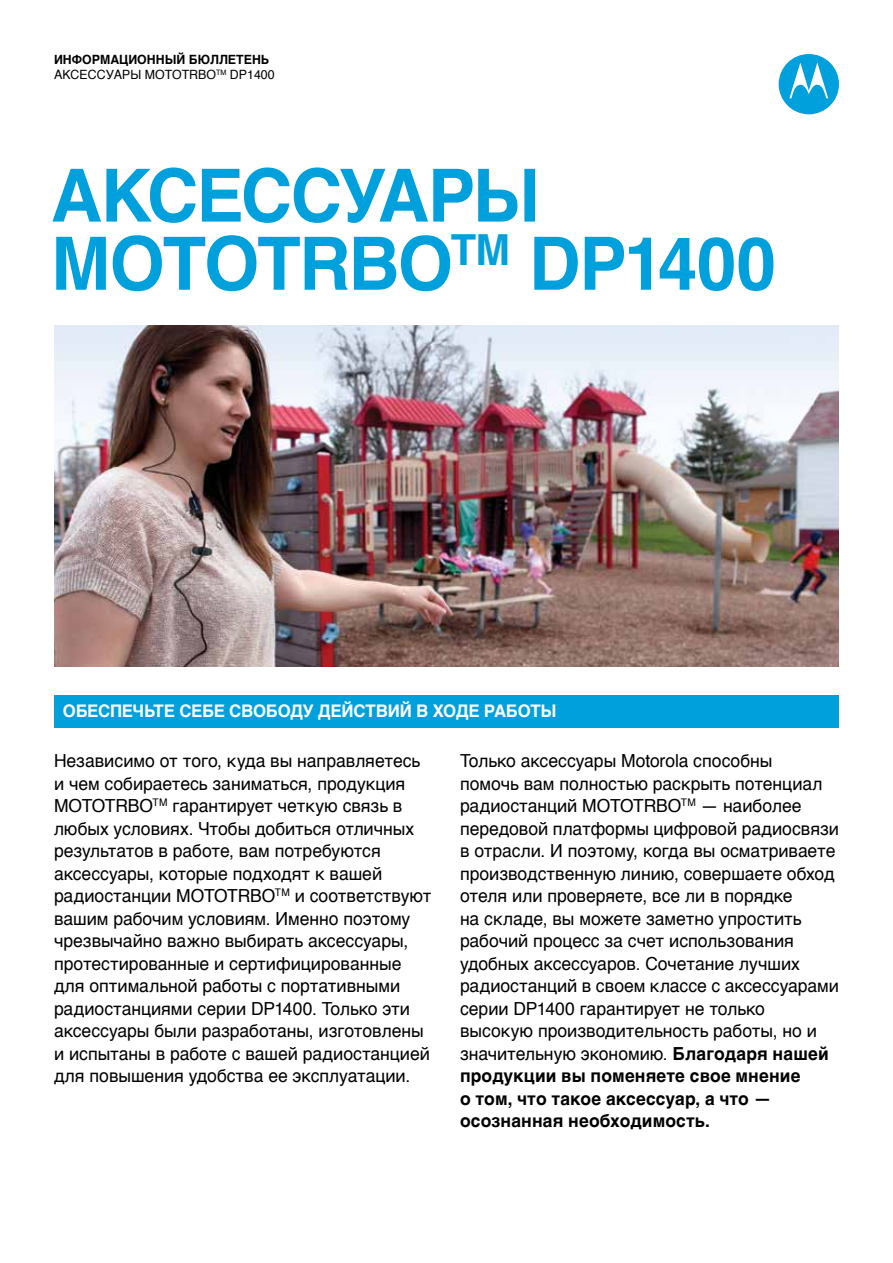
<style>
.page{position:relative;width:893px;height:1263px;background:#fff}
.page>*{position:absolute;margin:0;border:0;box-sizing:border-box;transform-origin:0 0}
.t1{font:700 73.5px/68.1px "Helvetica";letter-spacing:-.03em;color:#00a0dd}
.t2{font:18px/22.5px "Helvetica";color:#000}
.t3{font:700 17.4px "Helvetica";letter-spacing:-.015em;color:#fff}
.t4{font:12.75px/15.3px "Helvetica";color:#000}
.s1{font-weight:700}
</style>
<div class="page">
<img style="left:54px;top:326px;width:785px;height:340px">
<div style="left:779px;top:54px;width:60px;height:60px;background:#00a0dd;border-radius:50%"></div>
<svg style="left:789px;top:63px;width:39px;height:35px"></svg>
<div style="left:54px;top:695px;width:785px;height:32px;background:#00a0dd"></div>
<p class="t4" style="left:54px;top:52px;width:222px"><span class="s1">ИНФОРМАЦИОННЫЙ БЮЛЛЕТЕНЬ<br></span>АКСЕССУАРЫ MOTOTRBO<sup>TM</sup> DP1400</p>
<h1 class="t1" style="left:51px;top:163px;width:726px">АКСЕССУАРЫ<br>MOTOTRBO<sup>TM</sup> DP1400</h1>
<p class="t3" style="left:63px;top:696px;width:495px">ОБЕСПЕЧЬТЕ СЕБЕ СВОБОДУ ДЕЙСТВИЙ В ХОДЕ РАБОТЫ</p>
<p class="t2" style="left:54px;top:750px;width:379px">Независимо от того, куда вы направляетесь и чем собираетесь заниматься, продукция MOTOTRBO<sup>TM</sup> гарантирует четкую связь в любых условиях. Чтобы добиться отличных результатов в работе, вам потребуются аксессуары, которые подходят к вашей радиостанции MOTOTRBO<sup>TM</sup> и соответствуют вашим рабочим условиям. Именно поэтому чрезвычайно важно выбирать аксессуары, протестированные и сертифицированные для оптимальной работы с портативными радиостанциями серии DP1400. Только эти аксессуары были разработаны, изготовлены и испытаны в работе с вашей радиостанцией для повышения удобства ее эксплуатации.</p>
<p class="t2" style="left:460px;top:750px;width:380px">Только аксессуары Motorola способны<br>помочь вам полностью раскрыть потенциал радиостанций MOTOTRBO<sup>TM</sup> — наиболее передовой платформы цифровой радиосвязи в отрасли. И поэтому, когда вы осматриваете производственную линию, совершаете обход отеля или проверяете, все ли в порядке<br>на складе, вы можете заметно упростить рабочий процесс за счет использования удобных аксессуаров. Сочетание лучших радиостанций в своем классе с аксессуарами серии DP1400 гарантирует не только высокую производительность работы, но и значительную экономию. <span class="s1">Благодаря нашей продукции вы поменяете свое мнение<br>о том, что такое аксессуар, а что — осознанная необходимость.</span></p>
</div>
